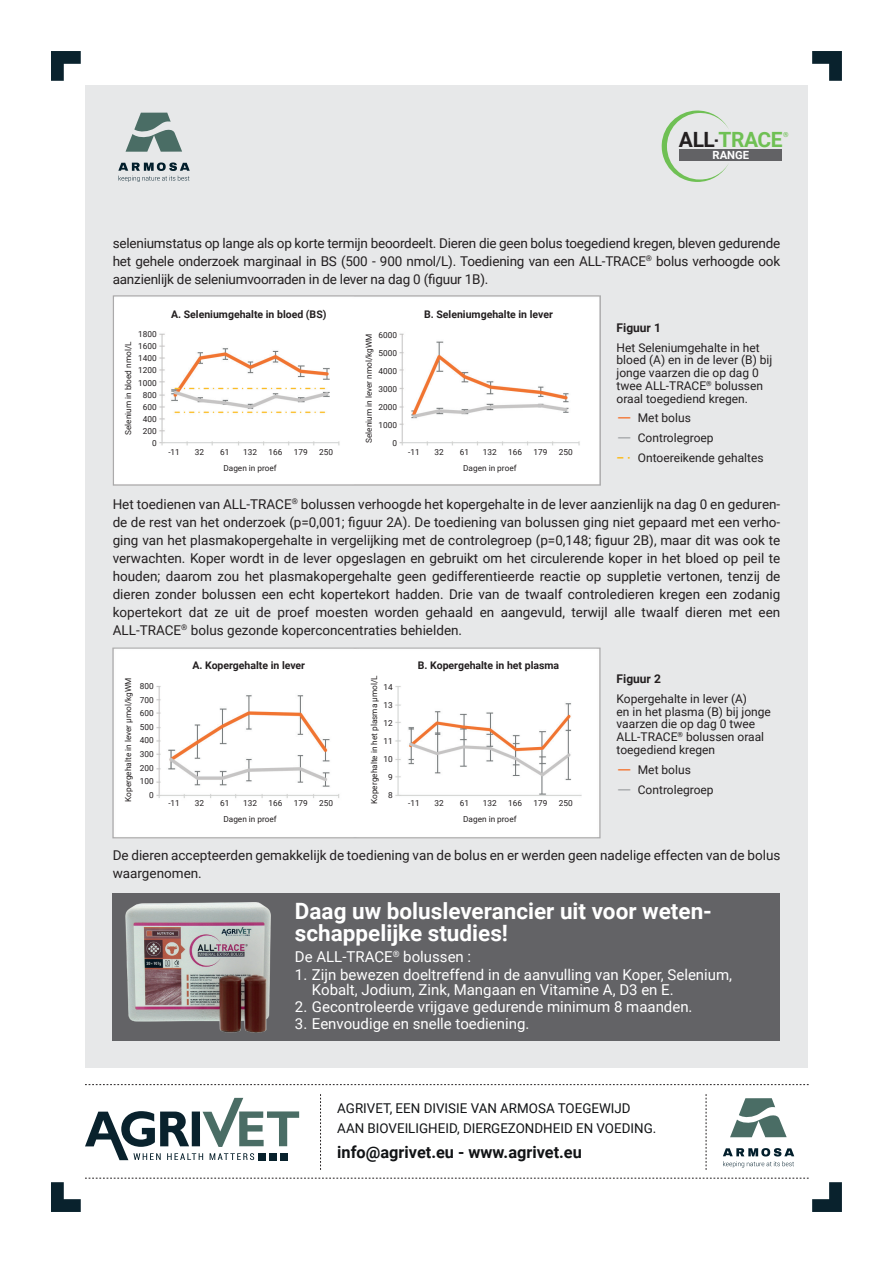
<style>
.page{position:relative;width:893px;height:1263px;background:#fff}
.page>*{position:absolute;margin:0;border:0;box-sizing:border-box;transform-origin:0 0}
.t1{font:700 22.5px/22.5px "Roboto";color:#fff}
.t2{font:700 21px "Roboto";letter-spacing:-.02em;color:#6fc054}
.t3{font:700 16.5px "Roboto";color:#111315}
.t4{font:15px/15px "Roboto";color:#fff}
.t5{font:13.5px/18px "Roboto";color:#231f20;text-align:justify}
.t6{font:13.5px/20.7px "Roboto";color:#111315}
.t7{font:12px/12.8px "Roboto";color:#231f20}
.t8{font:700 12px "Roboto";color:#231f20}
.t9{font:700 11.25px "Roboto";color:#fff}
.t10{font:700 10.5px "Roboto";color:#231f20}
.t11{font:8.25px/18px "Roboto";color:#231f20;text-align:right}
.t12{font:700 7.05px "Roboto";color:#6fc054}
.s1{color:#231f20}
.s2{font-weight:700;color:#f37836}
.s3{font-weight:700;color:#a8aaad}
.s4{font-weight:700;color:#fcb914}
</style>
<div class="page">
<div style="left:85px;top:85px;width:723px;height:982px;background:#e7e8e9"></div>
<svg style="left:51px;top:51px;width:30px;height:30px"></svg>
<svg style="left:812px;top:51px;width:30px;height:30px"></svg>
<svg style="left:51px;top:1178px;width:791px;height:34px"></svg>
<svg style="left:85px;top:1084px;width:724px;height:1px"></svg>
<svg style="left:730px;top:1098px;width:57px;height:39px"></svg>
<svg style="left:723px;top:1148px;width:71px;height:19px"></svg>
<svg style="left:85px;top:1098px;width:214px;height:62px"></svg>
<svg style="left:320px;top:1094px;width:1px;height:76px"></svg>
<svg style="left:706px;top:1094px;width:1px;height:76px"></svg>
<svg style="left:661px;top:110px;width:68px;height:72px"></svg>
<div style="left:680px;top:149px;width:102px;height:11px;background:#626265"></div>
<svg style="left:126px;top:113px;width:56px;height:39px"></svg>
<svg style="left:118px;top:162px;width:72px;height:20px"></svg>
<img style="left:112px;top:295px;width:489px;height:191px">
<img style="left:112px;top:647px;width:489px;height:192px">
<div style="left:113px;top:893px;width:667px;height:147px;background:#636366"></div>
<img style="left:125px;top:902px;width:146px;height:131px">
<h2 class="t2" style="left:679px;top:125px;width:105px"><span class="s1">ALL-</span>TRACE</h2>
<p class="t12" style="left:783px;top:130px;width:7px">®</p>
<p class="t9" style="left:712px;top:147px;width:38px">RANGE</p>
<p class="t5" style="left:113px;top:233px;width:669px">seleniumstatus op lange als op korte termijn beoordeelt. Dieren die geen bolus toegediend kregen, bleven gedurende het gehele onderzoek marginaal in BS (500 - 900 nmol/L). Toediening van een ALL-TRACE<sup>®</sup> bolus verhoogde ook aanzienlijk de seleniumvoorraden in de lever na dag 0 (figuur 1B).</p>
<p class="t10" style="left:171px;top:306px;width:157px">A. Seleniumgehalte in bloed (BS)</p>
<p class="t10" style="left:424px;top:306px;width:130px">B. Seleniumgehalte in lever</p>
<p class="t11" style="left:138px;top:328px;width:20px;line-height:12px">1800<br>1600<br>1400<br>1200<br>1000<br>800<br>600<br>400<br>200<br>0</p>
<p class="t11" style="left:378px;top:325px;width:20px">6000<br>5000<br>4000<br>3000<br>2000<br>1000<br>0</p>
<p class="t11" style="left:168px;top:443px;width:13px">-11</p>
<p class="t11" style="left:195px;top:443px;width:11px">32</p>
<p class="t11" style="left:220px;top:443px;width:11px">61</p>
<p class="t11" style="left:243px;top:443px;width:15px">132</p>
<p class="t11" style="left:269px;top:443px;width:15px">166</p>
<p class="t11" style="left:294px;top:443px;width:15px">179</p>
<p class="t11" style="left:319px;top:443px;width:15px">250</p>
<p class="t11" style="left:408px;top:443px;width:13px">-11</p>
<p class="t11" style="left:435px;top:443px;width:11px">32</p>
<p class="t11" style="left:460px;top:443px;width:11px">61</p>
<p class="t11" style="left:483px;top:443px;width:15px">132</p>
<p class="t11" style="left:223px;top:458px;width:55px">Dagen in proef</p>
<p class="t11" style="left:463px;top:458px;width:55px">Dagen in proef</p>
<p class="t11" style="left:119px;top:435px;width:95px;rotate:-90deg">Selenium in bloed nmol/L</p>
<p class="t11" style="left:360px;top:443px;width:111px;rotate:-90deg">Selenium in lever nmol/kgWM</p>
<p class="t11" style="left:508px;top:443px;width:15px">166</p>
<p class="t11" style="left:534px;top:443px;width:15px">179</p>
<p class="t11" style="left:559px;top:443px;width:15px">250</p>
<p class="t8" style="left:617px;top:319px;width:46px">Figuur 1</p>
<p class="t7" style="left:617px;top:340px;width:157px">Het Seleniumgehalte in het bloed (A) en in de lever (B) bij jonge vaarzen die op dag 0 twee ALL-TRACE<sup>®</sup> bolussen oraal toegediend kregen.</p>
<p class="t7" style="left:617px;top:411px;width:76px"><span class="s2">–</span> Met bolus</p>
<p class="t7" style="left:617px;top:431px;width:99px"><span class="s3">–</span> Controlegroep</p>
<p class="t7" style="left:617px;top:451px;width:149px"><span class="s4">– ·</span> Ontoereikende gehaltes</p>
<p class="t5" style="left:113px;top:494px;width:669px">Het toedienen van ALL-TRACE<sup>®</sup> bolussen verhoogde het kopergehalte in de lever aanzienlijk na dag 0 en geduren&shy;de de rest van het onderzoek (p=0,001; figuur 2A). De toediening van bolussen ging niet gepaard met een verho&shy;ging van het plasmakopergehalte in vergelijking met de controlegroep (p=0,148; figuur 2B), maar dit was ook te verwachten. Koper wordt in de lever opgeslagen en gebruikt om het circulerende koper in het bloed op peil te houden; daarom zou het plasmakopergehalte geen gedifferentieerde reactie op suppletie vertonen, tenzij de dieren zonder bolussen een echt kopertekort hadden. Drie van de twaalf controledieren kregen een zodanig kopertekort dat ze uit de proef moesten worden gehaald en aangevuld, terwijl alle twaalf dieren met een ALL-TRACE<sup>®</sup> bolus gezonde koperconcentraties behielden.</p>
<p class="t10" style="left:192px;top:658px;width:114px">A. Kopergehalte in lever</p>
<p class="t10" style="left:418px;top:658px;width:143px">B. Kopergehalte in het plasma</p>
<p class="t11" style="left:119px;top:802px;width:125px;rotate:-90deg">Kopergehalte in lever µmol/kgWM</p>
<p class="t11" style="left:365px;top:804px;width:130px;rotate:-90deg">Kopergehalte in het plasma µmol/L</p>
<p class="t11" style="left:140px;top:679px;width:15px;line-height:13.6px">800<br>700<br>600<br>500<br>400<br>300<br>200<br>100<br>0</p>
<p class="t11" style="left:383px;top:678px;width:11px;text-align:center">14<br>13<br>12<br>11<br>10<br>9<br>8</p>
<p class="t11" style="left:168px;top:794px;width:13px">-11</p>
<p class="t11" style="left:195px;top:794px;width:11px">32</p>
<p class="t11" style="left:220px;top:794px;width:11px">61</p>
<p class="t11" style="left:243px;top:794px;width:15px">132</p>
<p class="t11" style="left:269px;top:794px;width:15px">166</p>
<p class="t11" style="left:294px;top:794px;width:15px">179</p>
<p class="t11" style="left:319px;top:794px;width:15px">250</p>
<p class="t11" style="left:408px;top:794px;width:13px">-11</p>
<p class="t11" style="left:435px;top:794px;width:11px">32</p>
<p class="t11" style="left:460px;top:794px;width:11px">61</p>
<p class="t11" style="left:483px;top:794px;width:15px">132</p>
<p class="t11" style="left:223px;top:810px;width:55px">Dagen in proef</p>
<p class="t11" style="left:463px;top:810px;width:55px">Dagen in proef</p>
<p class="t11" style="left:508px;top:794px;width:15px">166</p>
<p class="t11" style="left:534px;top:794px;width:15px">179</p>
<p class="t11" style="left:559px;top:794px;width:15px">250</p>
<p class="t8" style="left:617px;top:670px;width:46px">Figuur 2</p>
<p class="t7" style="left:617px;top:692px;width:156px">Kopergehalte in lever (A)<br>en in het plasma (B) bij jonge vaarzen die op dag 0 twee<br>ALL-TRACE<sup>®</sup> bolussen oraal toegediend kregen</p>
<p class="t7" style="left:617px;top:763px;width:76px"><span class="s2">–</span> Met bolus</p>
<p class="t7" style="left:617px;top:782px;width:99px"><span class="s3">–</span> Controlegroep</p>
<p class="t5" style="left:113px;top:845px;width:669px">De dieren accepteerden gemakkelijk de toediening van de bolus en er werden geen nadelige effecten van de bolus waargenomen.</p>
<h1 class="t1" style="left:295px;top:899px;width:419px">Daag uw bolusleverancier uit voor weten&shy;schappelijke studies!</h1>
<p class="t4" style="left:295px;top:949px;width:178px">De ALL-TRACE<sup>®</sup> bolussen :</p>
<p class="t4" style="left:312px;top:966px;width:422px;text-indent:-17px">1. Zijn bewezen doeltreffend in de aanvulling van Koper, Selenium,<br>Kobalt, Jodium, Zink, Mangaan en Vitamine A, D3 en E.</p>
<p class="t4" style="left:295px;top:998px;width:399px">2. Gecontroleerde vrijgave gedurende minimum 8 maanden.</p>
<p class="t4" style="left:295px;top:1016px;width:236px">3. Eenvoudige en snelle toediening.</p>
<p class="t6" style="left:337px;top:1097px;width:320px">AGRIVET, EEN DIVISIE VAN ARMOSA TOEGEWIJD<br>AAN BIOVEILIGHEID, DIERGEZONDHEID EN VOEDING.</p>
<p class="t3" style="left:337px;top:1141px;width:246px">info@agrivet.eu - www.agrivet.eu</p>
</div>
